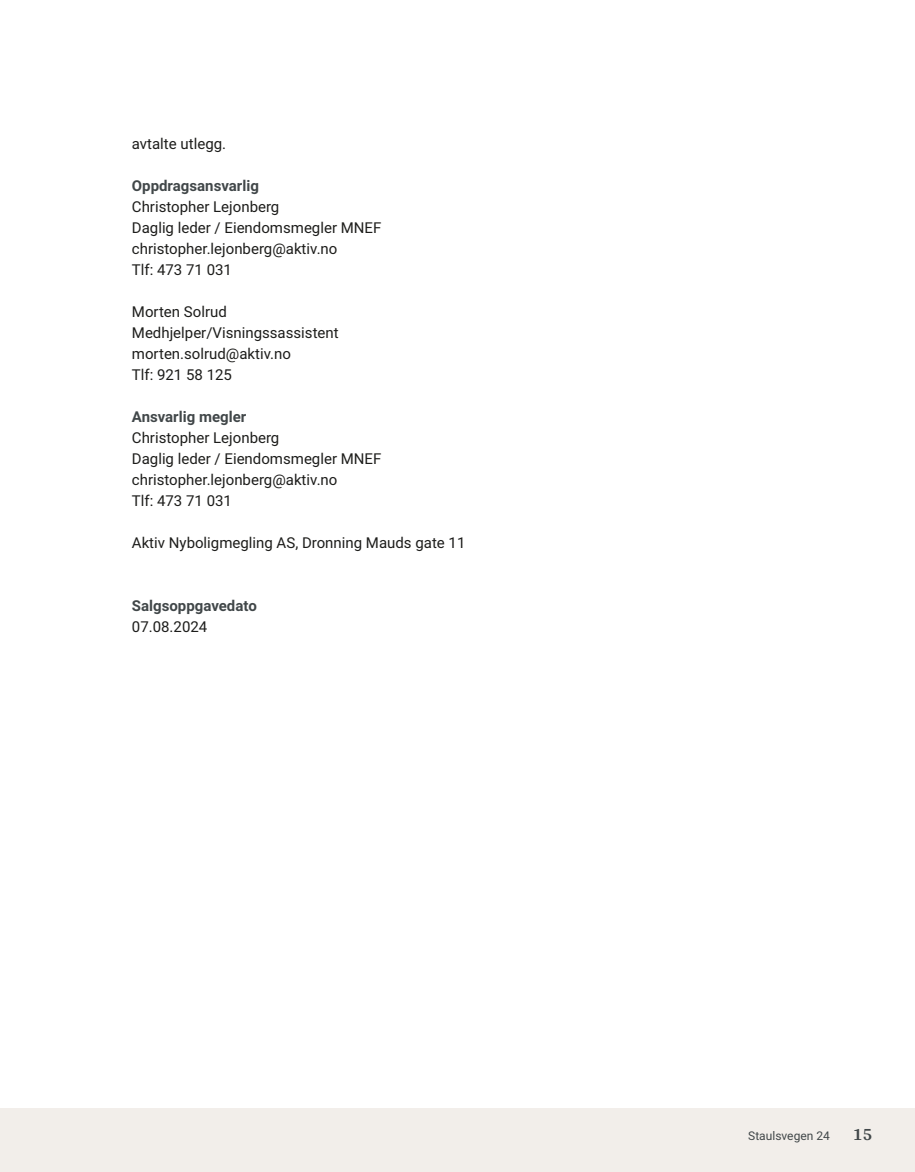
<style>
.page{position:relative;width:915px;height:1172px;background:#fff}
.page>*{position:absolute;margin:0;border:0;box-sizing:border-box;transform-origin:0 0}
.t1{font:700 18px "Arya";color:#414749}
.t2{font:15px/21px "Roboto";color:#1d1d1b}
.t3{font:700 15px "Roboto";color:#414749}
.t4{font:12px "Roboto";color:#414749}
</style>
<div class="page">
<div style="left:0;top:1108px;width:914px;height:64px;background:#f2eeea"></div>
<p class="t2" style="left:132px;top:132px;width:96px">avtalte utlegg.</p>
<p class="t3" style="left:132px;top:175px;width:128px">Oppdragsansvarlig</p>
<p class="t2" style="left:132px;top:195px;width:251px">Christopher Lejonberg<br>Daglig leder / Eiendomsmegler MNEF christopher.lejonberg@aktiv.no<br>Tlf: 473 71 031</p>
<p class="t2" style="left:132px;top:300px;width:208px">Morten Solrud<br>Medhjelper/Visningssassistent morten.solrud@aktiv.no<br>Tlf: 921 58 125</p>
<p class="t3" style="left:132px;top:406px;width:116px">Ansvarlig megler</p>
<p class="t2" style="left:132px;top:426px;width:251px">Christopher Lejonberg<br>Daglig leder / Eiendomsmegler MNEF christopher.lejonberg@aktiv.no<br>Tlf: 473 71 031</p>
<p class="t2" style="left:132px;top:531px;width:335px">Aktiv Nyboligmegling AS, Dronning Mauds gate 11</p>
<p class="t3" style="left:132px;top:595px;width:126px">Salgsoppgavedato</p>
<p class="t2" style="left:132px;top:615px;width:77px">07.08.2024</p>
<p class="t4" style="left:748px;top:1127px;width:83px">Staulsvegen 24</p>
<p class="t1" style="left:852px;top:1123px;width:21px">15</p>
</div>
